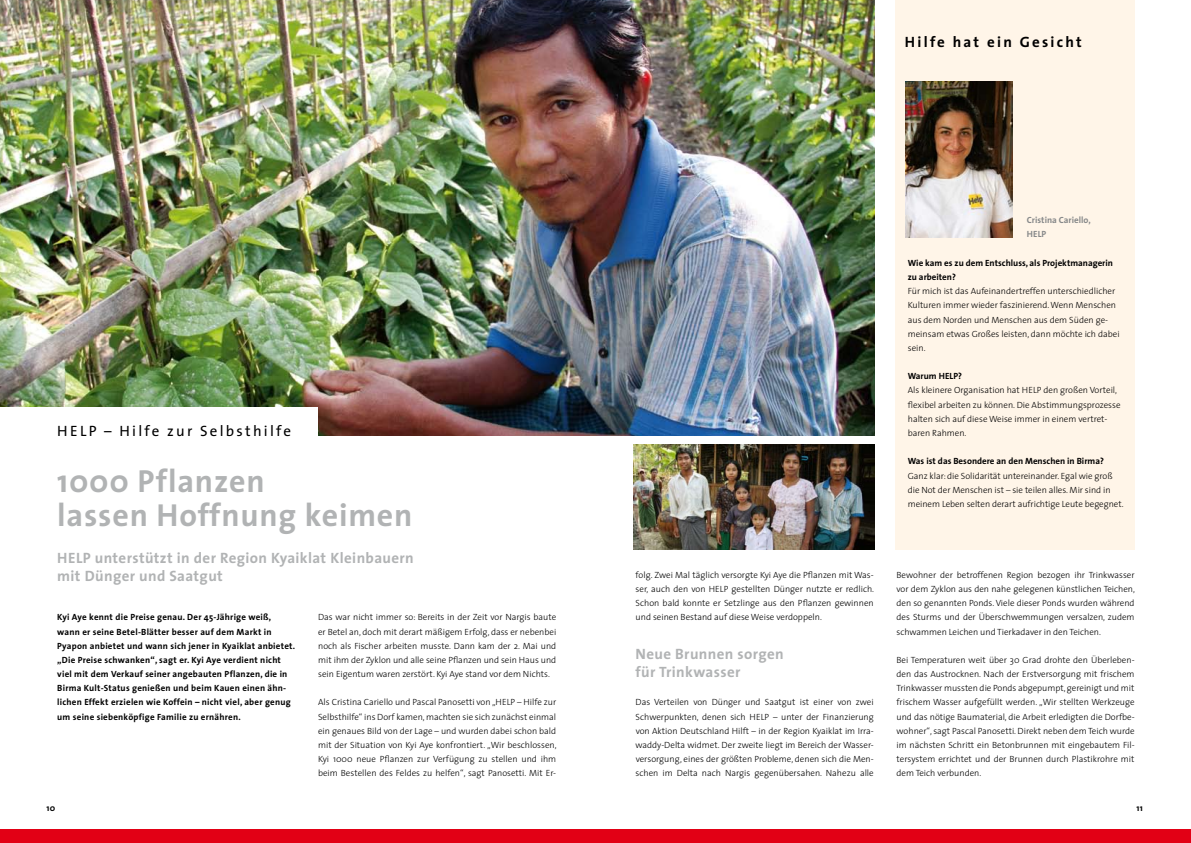
<style>
.page{position:relative;width:1191px;height:843px;background:#fff}
.page>*{position:absolute;margin:0;border:0;box-sizing:border-box;transform-origin:0 0}
.t1{font:700 32px/34px "The Sans";letter-spacing:.025em;color:#b1b3b4}
.t2{font:700 15px/18px "The Sans";letter-spacing:.025em;color:#b1b3b4}
.t3{font:15px "The Sans";letter-spacing:.15em;color:#000}
.t4{font:700 15px "The Sans";letter-spacing:.15em;color:#000}
.t5{font:300 9px/14.2px "The Sans";color:#000;text-align:justify}
.t6{font:700 9px/14.2px "The Sans";letter-spacing:.025em;color:#000}
.t7{font:700 9px/14.2px "The Sans";color:#000}
.t8{font:700 9px/14.2px "The Sans";color:#868889}
</style>
<div class="page">
<div style="left:0;top:828px;width:596px;height:14px;background:#e20015"></div>
<div style="left:596px;top:828px;width:595px;height:14px;background:#e20015"></div>
<img style="left:0;top:0;width:875px;height:436px">
<div style="left:0;top:407px;width:318px;height:37px;background:#fff"></div>
<img style="left:634px;top:444px;width:241px;height:105px">
<div style="left:895px;top:0;width:239px;height:549px;background:#fff5e8"></div>
<img style="left:906px;top:81px;width:107px;height:157px">
<h2 class="t4" style="left:905px;top:30px;width:178px">Hilfe hat ein Gesicht</h2>
<h2 class="t3" style="left:57px;top:418px;width:235px">HELP – Hilfe zur Selbsthilfe</h2>
<h1 class="t1" style="left:57px;top:464px;width:357px">1000 Pflanzen<br>lassen Hoffnung keimen</h1>
<h2 class="t2" style="left:57px;top:548px;width:358px">HELP unterstützt in der Region Kyaiklat Kleinbauern mit Dünger und Saatgut</h2>
<p class="t6" style="left:57px;top:610px;width:239px">Kyi Aye kennt die Preise genau. Der 45-Jährige weiß, wann er seine Betel-Blätter besser auf dem Markt in Pyapon anbietet und wann sich jener in Kyaiklat anbietet. „Die Preise schwanken“, sagt er. Kyi Aye verdient nicht viel mit dem Verkauf seiner angebauten Pflanzen, die in Birma Kult-Status genießen und beim Kauen einen ähn&shy;lichen Effekt erzielen wie Koffein – nicht viel, aber genug um seine siebenköpfige Familie zu ernähren.</p>
<p class="t5" style="left:318px;top:610px;width:240px">Das war nicht immer so: Bereits in der Zeit vor Nargis baute er Betel an, doch mit derart mäßigem Erfolg, dass er nebenbei noch als Fischer arbeiten musste. Dann kam der 2. Mai und mit ihm der Zyklon und alle seine Pflanzen und sein Haus und sein Eigentum waren zerstört. Kyi Aye stand vor dem Nichts.</p>
<p class="t5" style="left:318px;top:695px;width:240px">Als Cristina Cariello und Pascal Panosetti von „HELP – Hilfe zur Selbsthilfe“ ins Dorf kamen,machten sie sich zunächst einmal ein genaues Bild von der Lage – und wurden dabei schon bald mit der Situation von Kyi Aye konfrontiert. „Wir beschlossen, Kyi 1000 neue Pflanzen zur Verfügung zu stellen und ihm beim Bestellen des Feldes zu helfen“, sagt Panosetti. Mit Er-</p>
<p class="t8" style="left:1027px;top:213px;width:65px">Cristina Cariello,<br>HELP</p>
<p class="t7" style="left:908px;top:255px;width:207px">Wie kam es zu dem Entschluss, als Projektmanagerin zu arbeiten?</p>
<p class="t5" style="left:908px;top:284px;width:213px;text-align:left">Für mich ist das Aufeinandertreffen unterschiedlicher Kulturen immer wieder faszinierend.Wenn Menschen aus dem Norden und Menschen aus dem Süden ge&shy;meinsam etwas Großes leisten, dann möchte ich dabei sein.</p>
<p class="t7" style="left:908px;top:369px;width:56px">Warum HELP?</p>
<p class="t5" style="left:908px;top:383px;width:214px;text-align:left">Als kleinere Organisation hat HELP den großen Vorteil, flexibel arbeiten zu können. Die Abstimmungsprozesse halten sich auf diese Weise immer in einem vertret&shy;baren Rahmen.</p>
<p class="t7" style="left:908px;top:454px;width:198px">Was ist das Besondere an den Menschen in Birma?</p>
<p class="t5" style="left:908px;top:468px;width:217px;text-align:left">Ganz klar: die Solidarität untereinander. Egal wie groß die Not der Menschen ist – sie teilen alles. Mir sind in meinem Leben selten derart aufrichtige Leute begegnet.</p>
<p class="t5" style="left:636px;top:567px;width:240px">folg. Zwei Mal täglich versorgte Kyi Aye die Pflanzen mit Was&shy;ser, auch den von HELP gestellten Dünger nutzte er redlich.<br>Schon bald konnte er Setzlinge aus den Pflanzen gewinnen und seinen Bestand auf diese Weise verdoppeln.</p>
<h2 class="t2" style="left:636px;top:644px;width:150px">Neue Brunnen sorgen für Trinkwasser</h2>
<p class="t5" style="left:636px;top:695px;width:240px">Das Verteilen von Dünger und Saatgut ist einer von zwei Schwerpunkten, denen sich HELP – unter der Finanzierung von Aktion Deutschland Hilft – in der Region Kyaiklat im Irra&shy;waddy-Delta widmet. Der zweite liegt im Bereich der Wasser&shy;versorgung, eines der größten Probleme, denen sich die Men&shy;schen im Delta nach Nargis gegenübersahen. Nahezu alle</p>
<p class="t5" style="left:896px;top:567px;width:240px">Bewohner der betroffenen Region bezogen ihr Trinkwasser vor dem Zyklon aus den nahe gelegenen künstlichen Teichen, den so genannten Ponds. Viele dieser Ponds wurden während des Sturms und der Überschwemmungen versalzen, zudem schwammen Leichen und Tierkadaver in den Teichen.</p>
<p class="t5" style="left:896px;top:652px;width:240px">Bei Temperaturen weit über 30 Grad drohte den Überleben&shy;den das Austrocknen. Nach der Erstversorgung mit frischem Trinkwasser mussten die Ponds abgepumpt,gereinigt und mit frischem Wasser aufgefüllt werden. „Wir stellten Werkzeuge und das nötige Baumaterial, die Arbeit erledigten die Dorfbe&shy;wohner“, sagt Pascal Panosetti.Direkt neben dem Teich wurde im nächsten Schritt ein Betonbrunnen mit eingebautem Fil&shy;tersystem errichtet und der Brunnen durch Plastikrohre mit dem Teich verbunden.</p>
<p class="t6" style="left:47px;top:800px;width:10px">10</p>
<p class="t6" style="left:1136px;top:800px;width:8px">11</p>
</div>
